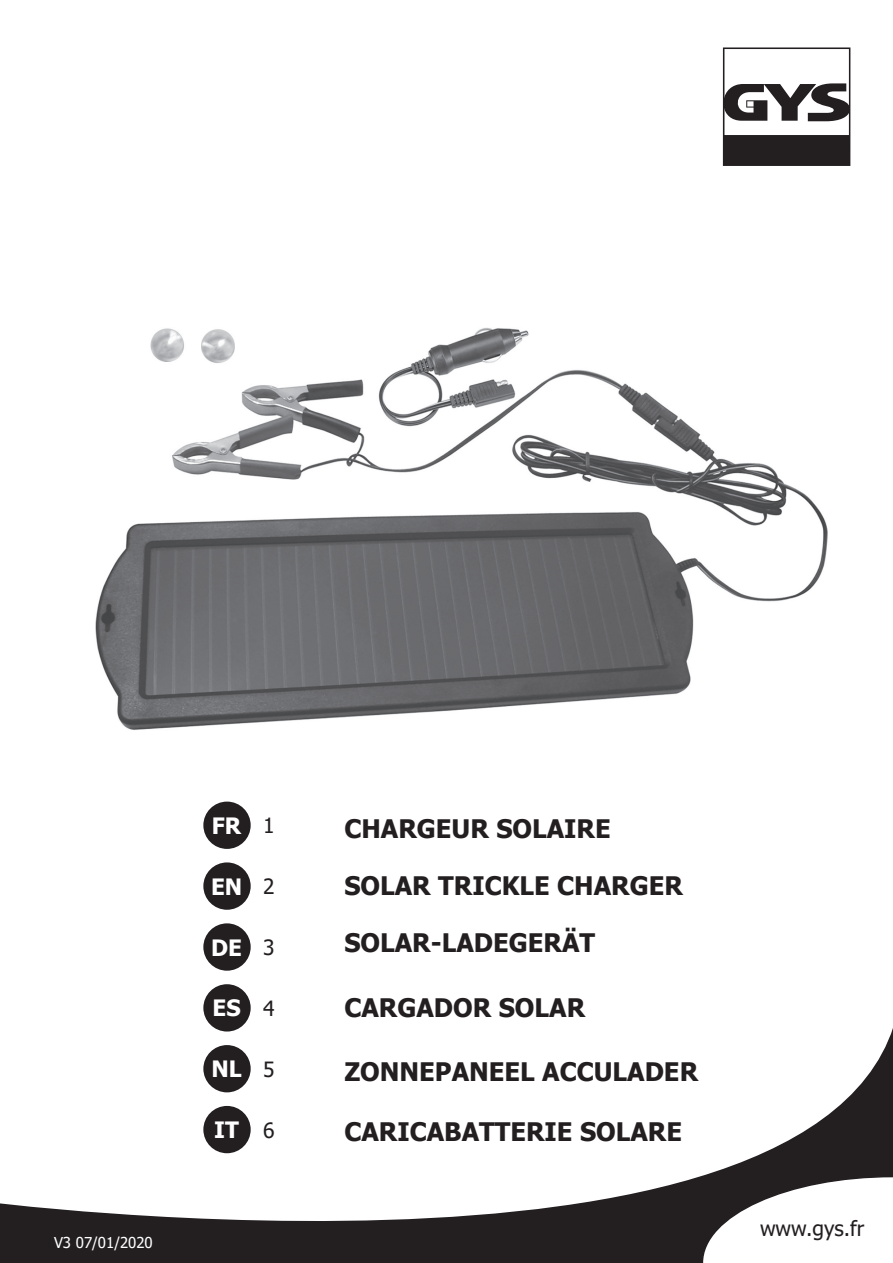
<style>
.page{position:relative;width:893px;height:1263px;background:#fff}
.page>*{position:absolute;margin:0;border:0;box-sizing:border-box;transform-origin:0 0}
.t1{font:700 25.5px "Tahoma";color:#231f20}
.t2{font:700 22.5px "Tahoma";color:#fff}
.t3{font:21px "Tahoma";color:#231f20}
.t4{font:15px "Tahoma";color:#fff}
.s1{font-weight:400;font-size:21px;color:#231f20}
</style>
<div class="page">
<svg style="left:0;top:984px;width:893px;height:279px"></svg>
<svg style="left:702px;top:1176px;width:191px;height:87px"></svg>
<div style="left:203px;top:801px;width:48px;height:48px;background:#231f20;border-radius:50%"></div>
<div style="left:203px;top:862px;width:48px;height:48px;background:#231f20;border-radius:50%"></div>
<div style="left:203px;top:923px;width:48px;height:48px;background:#231f20;border-radius:50%"></div>
<div style="left:203px;top:984px;width:48px;height:47px;background:#231f20;border-radius:50%"></div>
<div style="left:203px;top:1045px;width:48px;height:47px;background:#231f20;border-radius:50%"></div>
<div style="left:203px;top:1106px;width:48px;height:47px;background:#231f20;border-radius:50%"></div>
<img style="left:95px;top:328px;width:733px;height:402px">
<svg style="left:723px;top:47px;width:127px;height:119px"></svg>
<p class="t4" style="left:54px;top:1232px;width:100px">V3 07/01/2020</p>
<p class="t2" style="left:212px;top:810px;width:64px">FR <span class="s1">1</span></p>
<p class="t2" style="left:211px;top:871px;width:65px">EN <span class="s1">2</span></p>
<p class="t2" style="left:211px;top:932px;width:65px">DE <span class="s1">3</span></p>
<p class="t2" style="left:213px;top:992px;width:64px">ES <span class="s1">4</span></p>
<p class="t2" style="left:211px;top:1053px;width:65px">NL <span class="s1">5</span></p>
<p class="t2" style="left:214px;top:1114px;width:62px">IT <span class="s1">6</span></p>
<p class="t1" style="left:344px;top:811px;width:268px">CHARGEUR SOLAIRE</p>
<p class="t1" style="left:344px;top:868px;width:340px">SOLAR TRICKLE CHARGER</p>
<p class="t1" style="left:344px;top:925px;width:252px">SOLAR-LADEGERÄT</p>
<p class="t1" style="left:344px;top:990px;width:242px">CARGADOR SOLAR</p>
<p class="t1" style="left:344px;top:1054px;width:355px">ZONNEPANEEL ACCULADER</p>
<p class="t1" style="left:344px;top:1114px;width:339px">CARICABATTERIE SOLARE</p>
<p class="t3" style="left:760px;top:1214px;width:106px">www.gys.fr</p>
</div>
